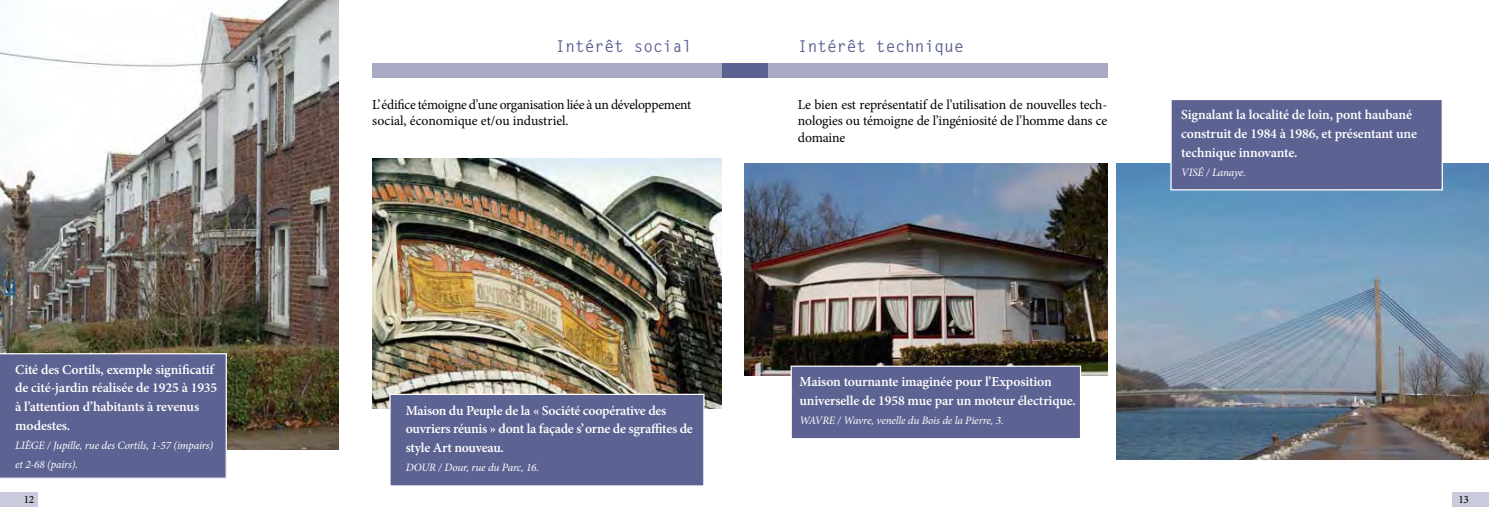
<style>
.page{position:relative;width:1489px;height:525px;background:#fff}
.page>*{position:absolute;margin:0;border:0;box-sizing:border-box;transform-origin:0 0}
.t1{font:700 16.25px "Letter Gothic Std";color:#5c6291}
.t2{font:600 13.75px/18.8px "Minion Pro";letter-spacing:-.01em;color:#fff}
.t3{font:13.75px/16.5px "Minion Pro";letter-spacing:-.015em;color:#000}
.t4{font:italic 11.25px/18.8px "Minion Pro";letter-spacing:-.015em;color:#fff}
.t5{font:11.25px "Minion Pro";color:#000}
</style>
<div class="page">
<div style="left:372px;top:64px;width:372px;height:14px;background:#a8a9c5"></div>
<div style="left:0;top:492px;width:38px;height:14px;background:#c9cadc"></div>
<img style="left:372px;top:158px;width:349px;height:250px">
<div style="left:721px;top:64px;width:23px;height:14px;background:#5c6291"></div>
<div style="left:389px;top:393px;width:315px;height:93px;background:#5c6291;border:1px solid #fff"></div>
<img style="left:0;top:0;width:339px;height:449px">
<div style="left:0;top:353px;width:227px;height:125px;background:#5c6291"></div>
<div style="left:744px;top:64px;width:363px;height:14px;background:#a8a9c5"></div>
<div style="left:744px;top:64px;width:23px;height:14px;background:#5c6291"></div>
<div style="left:1452px;top:492px;width:36px;height:14px;background:#c9cadc"></div>
<img style="left:744px;top:163px;width:363px;height:212px">
<img style="left:1116px;top:163px;width:372px;height:296px">
<div style="left:790px;top:365px;width:291px;height:74px;background:#5c6291;border:1px solid #fff"></div>
<div style="left:1170px;top:99px;width:272px;height:91px;background:#5c6291;border:1px solid #fff"></div>
<p class="t2" style="left:15px;top:359px;width:204px">Cité des Cortils, exemple significatif de cité-jardin réalisée de 1925 à 1935 à l’attention d’habitants à revenus modestes.</p>
<p class="t4" style="left:15px;top:435px;width:199px">LIÈGE / Jupille, rue des Cortils, 1-57 (impairs) et 2-68 (pairs).</p>
<p class="t5" style="left:24px;top:491px;width:12px">12</p>
<p class="t1" style="left:555px;top:36px;width:138px">Intérêt social</p>
<p class="t3" style="left:372px;top:96px;width:320px">L’édifice témoigne d’une organisation liée à un développement social, économique et/ou industriel.</p>
<p class="t2" style="left:405px;top:400px;width:289px">Maison du Peuple de la « Société coopérative des ouvriers réunis » dont la façade s’orne de sgraffites de style Art nouveau.</p>
<p class="t4" style="left:405px;top:457px;width:135px">DOUR / Dour, rue du Parc, 16.</p>
<p class="t1" style="left:797px;top:36px;width:167px">Intérêt technique</p>
<p class="t3" style="left:797px;top:96px;width:311px;text-align:justify">Le bien est représentatif de l’utilisation de nouvelles tech&shy;nologies ou témoigne de l’ingéniosité de l’homme dans ce domaine</p>
<p class="t2" style="left:1181px;top:105px;width:237px">Signalant la localité de loin, pont haubané construit de 1984 à 1986, et présentant une technique innovante.</p>
<p class="t4" style="left:1181px;top:163px;width:66px">VISÉ / Lanaye.</p>
<p class="t2" style="left:799px;top:372px;width:278px">Maison tournante imaginée pour l’Exposition universelle de 1958 mue par un moteur électrique.</p>
<p class="t4" style="left:799px;top:410px;width:206px">WAVRE / Wavre, venelle du Bois de la Pierre, 3.</p>
<p class="t5" style="left:1458px;top:491px;width:12px">13</p>
</div>
